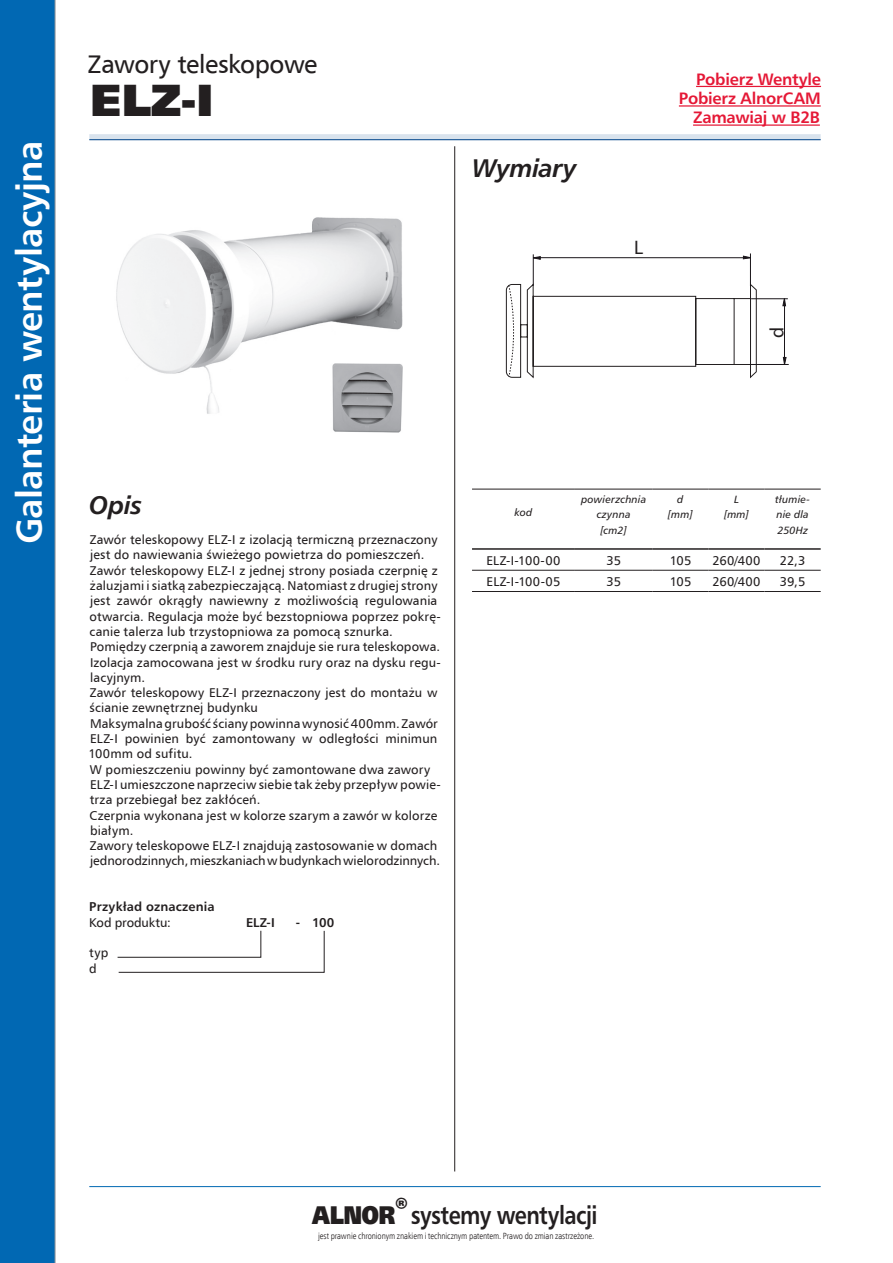
<style>
.page{position:relative;width:893px;height:1263px;background:#fff}
.page>*{position:absolute;margin:0;border:0;box-sizing:border-box;transform-origin:0 0}
.dzial_-_symbol_p{font:900 45px "Humanist 777 TL";color:#231f20}
.t1{font:700 36px "Humanist 777 TL";letter-spacing:-.02em;color:#fff}
.t2{font:700 25.5px "Humanist 777 TL";letter-spacing:-.025em;color:#231f20;scale:.85 1}
.dzial{font:25.5px "Humnst 777 EU Normal";letter-spacing:-.02em;color:#231f20}
.tekst_pod_kreska{font:italic 700 25.5px "Humanist 777 TL";letter-spacing:-.02em;color:#231f20}
.t3{font:19.65px "Myriad Pro";color:#231f20}
.kreska{font:700 16.5px "Humanist 777 TL";letter-spacing:-.015em;color:#e51836}
.tekst_8_5pt{font:12.75px/15.3px "Humnst 777 EU Normal";letter-spacing:.01em;color:#231f20}
.tebela_DN{font:12.75px "Humnst 777 EU Normal";letter-spacing:.01em;color:#231f20}
.tekst_8_5pt-2{font:700 12.75px "Humanist 777 TL";letter-spacing:.01em;color:#231f20}
.tekst_8_5pt-3{font:12.75px "Humnst 777 EU Normal";letter-spacing:-.01em;color:#231f20}
.TABELKA_-_GORA{font:italic 10.5px/15.3px "Humanist 777 TL";letter-spacing:.015em;color:#231f20;text-align:center}
.tabela_DN_Italic{font:italic 10.5px "Humanist 777 TL";color:#231f20}
.t4{font:9px "Humnst 777 Lt Cn EU Normal";letter-spacing:-.01em;color:#231f20}
.s1{font-weight:900}
</style>
<div class="page">
<div style="left:0;top:0;width:55px;height:1263px;background:#0168b3"></div>
<hr style="left:454px;top:146px;width:1px;height:1025px;background:#231f20">
<div style="left:89px;top:134px;width:732px;height:6px;background:#d9e3ed"></div>
<hr style="left:89px;top:139px;width:732px;height:1px;background:#00458a">
<hr style="left:696px;top:86px;width:125px;height:1px;background:#e51836">
<hr style="left:679px;top:105px;width:142px;height:2px;background:#e51836">
<hr style="left:693px;top:124px;width:127px;height:2px;background:#e51836">
<hr style="left:89px;top:1186px;width:732px;height:1px;background:#0168b3">
<svg style="left:117px;top:930px;width:208px;height:43px"></svg>
<hr style="left:472px;top:489px;width:103px;height:1px;background:#231f20">
<hr style="left:575px;top:489px;width:77px;height:1px;background:#231f20">
<hr style="left:652px;top:489px;width:56px;height:1px;background:#231f20">
<hr style="left:708px;top:489px;width:57px;height:1px;background:#231f20">
<hr style="left:765px;top:489px;width:56px;height:1px;background:#231f20">
<img style="left:116px;top:217px;width:287px;height:216px">
<hr style="left:472px;top:548px;width:103px;height:2px;background:#231f20">
<hr style="left:575px;top:548px;width:78px;height:2px;background:#231f20">
<hr style="left:653px;top:548px;width:55px;height:2px;background:#231f20">
<hr style="left:708px;top:548px;width:57px;height:2px;background:#231f20">
<hr style="left:765px;top:548px;width:56px;height:2px;background:#231f20">
<hr style="left:472px;top:570px;width:103px;height:1px;background:#231f20">
<hr style="left:575px;top:570px;width:78px;height:1px;background:#231f20">
<hr style="left:653px;top:570px;width:55px;height:1px;background:#231f20">
<hr style="left:708px;top:570px;width:57px;height:1px;background:#231f20">
<hr style="left:765px;top:570px;width:56px;height:1px;background:#231f20">
<hr style="left:472px;top:591px;width:103px;height:1px;background:#231f20">
<hr style="left:575px;top:591px;width:78px;height:1px;background:#231f20">
<hr style="left:653px;top:591px;width:55px;height:1px;background:#231f20">
<hr style="left:708px;top:591px;width:57px;height:1px;background:#231f20">
<hr style="left:765px;top:591px;width:56px;height:1px;background:#231f20">
<svg style="left:506px;top:283px;width:251px;height:95px"></svg>
<hr style="left:750px;top:253px;width:1px;height:33px;background:#1a161a">
<hr style="left:533px;top:257px;width:217px;height:1px;background:#1a161a">
<hr style="left:533px;top:254px;width:1px;height:32px;background:#1a161a">
<svg style="left:532px;top:256px;width:9px;height:4px"></svg>
<svg style="left:743px;top:256px;width:7px;height:3px"></svg>
<hr style="left:751px;top:364px;width:38px;height:1px;background:#1a161a">
<hr style="left:784px;top:299px;width:1px;height:65px;background:#1a161a">
<hr style="left:751px;top:298px;width:37px;height:1px;background:#1a161a">
<svg style="left:783px;top:298px;width:3px;height:8px"></svg>
<svg style="left:783px;top:357px;width:3px;height:7px"></svg>
<h2 class="t1" style="left:6px;top:544px;width:405px;rotate:-90deg">Galanteria wentylacyjna</h2>
<p class="dzial" style="left:88px;top:48px;width:231px">Zawory teleskopowe</p>
<p class="dzial_-_symbol_p" style="left:90px;top:69px;width:125px">ELZ-I</p>
<p class="tekst_pod_kreska" style="left:472px;top:151px;width:106px">Wymiary</p>
<p class="kreska" style="left:696px;top:68px;width:126px">Pobierz Wentyle</p>
<p class="kreska" style="left:679px;top:88px;width:143px">Pobierz AlnorCAM</p>
<p class="kreska" style="left:693px;top:107px;width:128px">Zamawiaj w B2B</p>
<p class="t3" style="left:634px;top:235px;width:11px">L</p>
<p class="t3" style="left:765px;top:338px;width:13px;rotate:-90deg">d</p>
<p class="tekst_pod_kreska" style="left:89px;top:488px;width:54px">Opis</p>
<p class="tekst_8_5pt" style="left:90px;top:532px;width:349px">Zawór teleskopowy ELZ-I z izolacją termiczną przeznaczony jest do nawiewania świeżego powietrza do pomieszczeń.</p>
<p class="tekst_8_5pt" style="left:90px;top:562px;width:353px">Zawór teleskopowy ELZ-I z jednej strony posiada czerpnię z żaluzjami i siatką zabezpieczającą. Natomiast z drugiej strony jest zawór okrągły nawiewny z możliwością regulowania otwarcia. Regulacja może być bezstopniowa poprzez pokrę&shy;canie talerza lub trzystopniowa za pomocą sznurka.</p>
<p class="tekst_8_5pt" style="left:90px;top:639px;width:352px">Pomiędzy czerpnią a zaworem znajduje sie rura teleskopowa.</p>
<p class="tekst_8_5pt" style="left:90px;top:654px;width:352px">Izolacja zamocowana jest w środku rury oraz na dysku regu&shy;lacyjnym.</p>
<p class="tekst_8_5pt" style="left:89px;top:685px;width:349px">Zawór teleskopowy ELZ-I przeznaczony jest do montażu w ścianie zewnętrznej budynku</p>
<p class="tekst_8_5pt" style="left:88px;top:715px;width:351px;text-align:justify">Maksymalna grubość ściany powinna wynosić 400mm. Zawór ELZ-I powinien być zamontowany w odległości minimun 100mm od sufitu.</p>
<p class="tekst_8_5pt" style="left:90px;top:761px;width:342px">W pomieszczeniu powinny być zamontowane dwa zawory</p>
<p class="tekst_8_5pt" style="left:90px;top:777px;width:353px">ELZ-I umieszczone naprzeciw siebie tak żeby przepływ powie&shy;trza przebiegał bez zakłóceń.</p>
<p class="tekst_8_5pt" style="left:90px;top:807px;width:349px">Czerpnia wykonana jest w kolorze szarym a zawór w kolorze białym.</p>
<p class="tekst_8_5pt" style="left:90px;top:838px;width:352px">Zawory teleskopowe ELZ-I znajdują zastosowanie w domach jednorodzinnych, mieszkaniach w budynkach wielorodzinnych.</p>
<p class="tekst_8_5pt-2" style="left:89px;top:899px;width:127px">Przykład oznaczenia</p>
<p class="tekst_8_5pt-3" style="left:89px;top:914px;width:83px">Kod produktu:</p>
<p class="tekst_8_5pt-2" style="left:246px;top:914px;width:30px">ELZ-I</p>
<p class="tekst_8_5pt-2" style="left:296px;top:914px;width:40px">- 100</p>
<p class="tekst_8_5pt" style="left:89px;top:945px;width:21px">typ</p>
<p class="tekst_8_5pt" style="left:89px;top:960px;width:9px">d</p>
<p class="tabela_DN_Italic" style="left:514px;top:505px;width:19px">kod</p>
<p class="TABELKA_-_GORA" style="left:581px;top:491px;width:67px">powierzchnia czynna</p>
<p class="TABELKA_-_GORA" style="left:600px;top:522px;width:28px">[cm2]</p>
<p class="tabela_DN_Italic" style="left:677px;top:493px;width:8px">d</p>
<p class="TABELKA_-_GORA" style="left:668px;top:507px;width:26px">[mm]</p>
<p class="TABELKA_-_GORA" style="left:734px;top:491px;width:6px">L</p>
<p class="TABELKA_-_GORA" style="left:724px;top:507px;width:26px">[mm]</p>
<p class="TABELKA_-_GORA" style="left:775px;top:491px;width:36px">tłumie-</p>
<p class="TABELKA_-_GORA" style="left:776px;top:507px;width:34px">nie dla</p>
<p class="TABELKA_-_GORA" style="left:777px;top:522px;width:32px">250Hz</p>
<p class="tebela_DN" style="left:486px;top:552px;width:76px">ELZ-I-100-00</p>
<p class="tebela_DN" style="left:607px;top:552px;width:16px">35</p>
<p class="tebela_DN" style="left:670px;top:552px;width:23px">105</p>
<p class="tebela_DN" style="left:712px;top:552px;width:50px">260/400</p>
<p class="tebela_DN" style="left:780px;top:552px;width:27px">22,3</p>
<p class="tebela_DN" style="left:486px;top:573px;width:75px">ELZ-I-100-05</p>
<p class="tebela_DN" style="left:607px;top:573px;width:16px">35</p>
<p class="tebela_DN" style="left:670px;top:573px;width:23px">105</p>
<p class="tebela_DN" style="left:712px;top:573px;width:50px">260/400</p>
<p class="tebela_DN" style="left:780px;top:573px;width:27px">39,5</p>
<h3 class="t2" style="left:312px;top:1198px;width:337px"><span class="s1">ALNOR</span><sup>®</sup> systemy wentylacji</h3>
<p class="t4" style="left:318px;top:1230px;width:278px">jest prawnie chronionym znakiem i technicznym patentem. Prawo do zmian zastrzeżone.</p>
</div>
